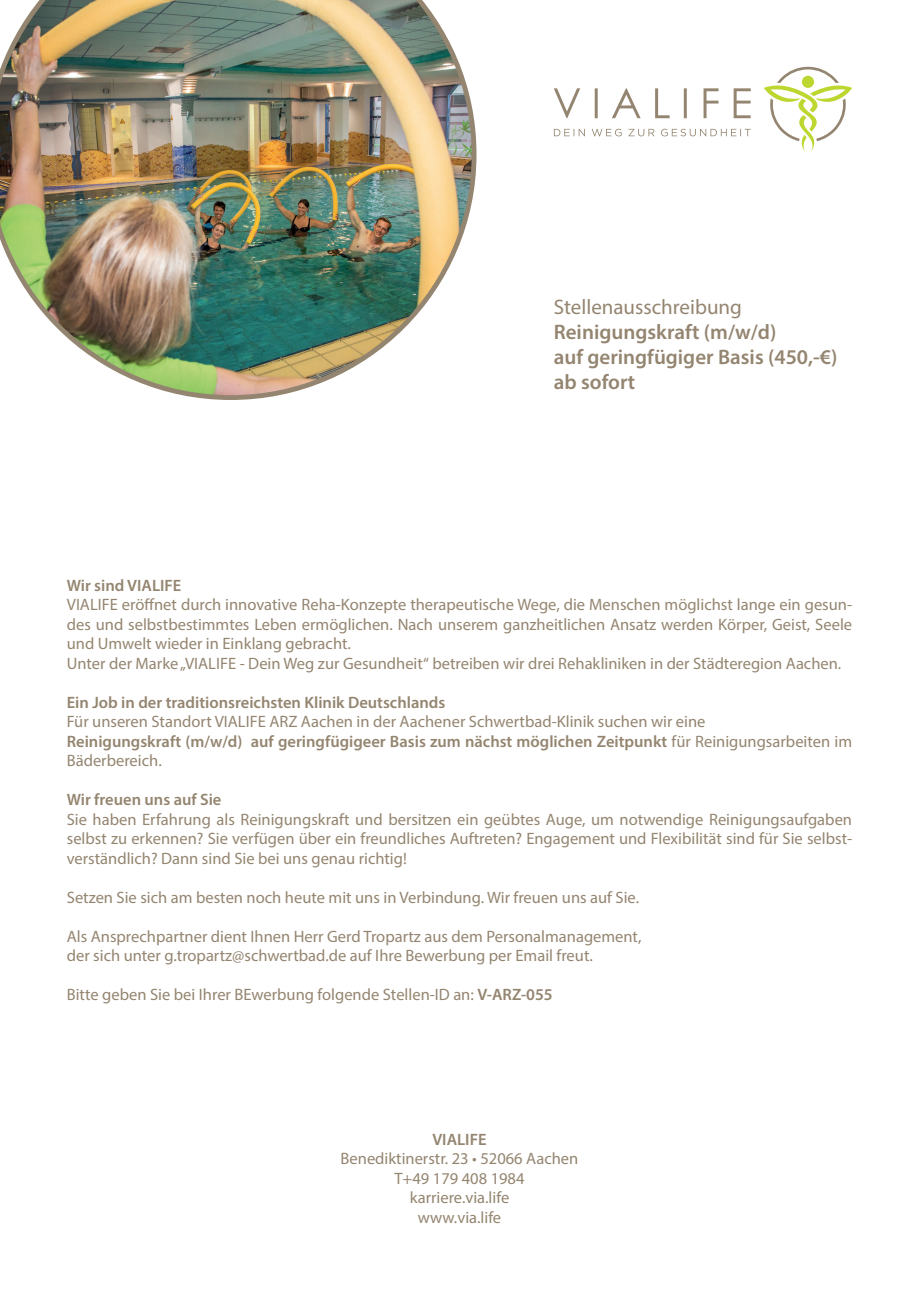
<style>
.page{position:relative;width:919px;height:1289px;background:#fff}
.page>*{position:absolute;margin:0;border:0;box-sizing:border-box;transform-origin:0 0}
.t1{font:600 21px "Myriad Pro";color:#948570}
.t2{font:21px "Myriad Pro";color:#948570}
.t3{font:16.5px/19.5px "Myriad Pro";color:#948570;text-align:justify}
.t4{font:600 16.5px/19.5px "Myriad Pro";color:#948570}
.s1{font-weight:400}
.s2{font-weight:600}
</style>
<div class="page">
<img style="left:0;top:0;width:476px;height:400px">
<svg style="left:764px;top:67px;width:88px;height:85px"></svg>
<svg style="left:554px;top:88px;width:196px;height:30px"></svg>
<svg style="left:554px;top:129px;width:196px;height:7px"></svg>
<p class="t2" style="left:553px;top:293px;width:190px">Stellenausschreibung</p>
<p class="t1" style="left:553px;top:318px;width:224px">Reinigungskraft (m/w/d)</p>
<p class="t1" style="left:553px;top:343px;width:285px">auf geringfügiger Basis (450,-€)</p>
<p class="t1" style="left:553px;top:369px;width:83px">ab sofort</p>
<p class="t4" style="left:67px;top:575px;width:116px">Wir sind VIALIFE</p>
<p class="t3" style="left:67px;top:594px;width:786px">VIALIFE eröffnet durch innovative Reha-Konzepte therapeutische Wege, die Menschen möglichst lange ein gesun&shy;des und selbstbestimmtes Leben ermöglichen. Nach unserem ganzheitlichen Ansatz werden Körper, Geist, Seele und Umwelt wieder in Einklang gebracht.</p>
<p class="t3" style="left:67px;top:653px;width:776px">Unter der Marke „VIALIFE - Dein Weg zur Gesundheit“ betreiben wir drei Rehakliniken in der Städteregion Aachen.</p>
<p class="t4" style="left:67px;top:692px;width:380px">Ein Job in der traditionsreichsten Klinik Deutschlands</p>
<p class="t3" style="left:67px;top:711px;width:640px">Für unseren Standort VIALIFE ARZ Aachen in der Aachener Schwertbad-Klinik suchen wir eine</p>
<p class="t4" style="left:67px;top:731px;width:786px">Reinigungskraft (m/w/d) auf geringfügigeer Basis zum nächst möglichen Zeitpunkt <span class="s1">für Reinigungsarbeiten im<br>Bäderbereich.</span></p>
<p class="t4" style="left:67px;top:789px;width:156px">Wir freuen uns auf Sie</p>
<p class="t3" style="left:67px;top:809px;width:786px">Sie haben Erfahrung als Reinigungskraft und bersitzen ein geübtes Auge, um notwendige Reinigungsaufgaben selbst zu erkennen? Sie verfügen über ein freundliches Auftreten? Engagement und Flexibilität sind für Sie selbst&shy;verständlich? Dann sind Sie bei uns genau richtig!</p>
<p class="t3" style="left:67px;top:887px;width:573px">Setzen Sie sich am besten noch heute mit uns in Verbindung. Wir freuen uns auf Sie.</p>
<p class="t3" style="left:67px;top:926px;width:576px">Als Ansprechpartner dient Ihnen Herr Gerd Tropartz aus dem Personalmanagement,</p>
<p class="t3" style="left:67px;top:945px;width:527px">der sich unter g.tropartz@schwertbad.de auf Ihre Bewerbung per Email freut.</p>
<p class="t3" style="left:67px;top:984px;width:487px">Bitte geben Sie bei Ihrer BEwerbung folgende Stellen-ID an: <span class="s2">V-ARZ-055</span></p>
<p class="t4" style="left:432px;top:1128px;width:56px">VIALIFE</p>
<p class="t3" style="left:340px;top:1148px;width:239px">Benediktinerstr. 23 • 52066 Aachen</p>
<p class="t3" style="left:394px;top:1168px;width:132px">T+49 179 408 1984</p>
<p class="t3" style="left:409px;top:1187px;width:101px">karriere.via.life</p>
<p class="t3" style="left:418px;top:1207px;width:85px">www.via.life</p>
</div>
